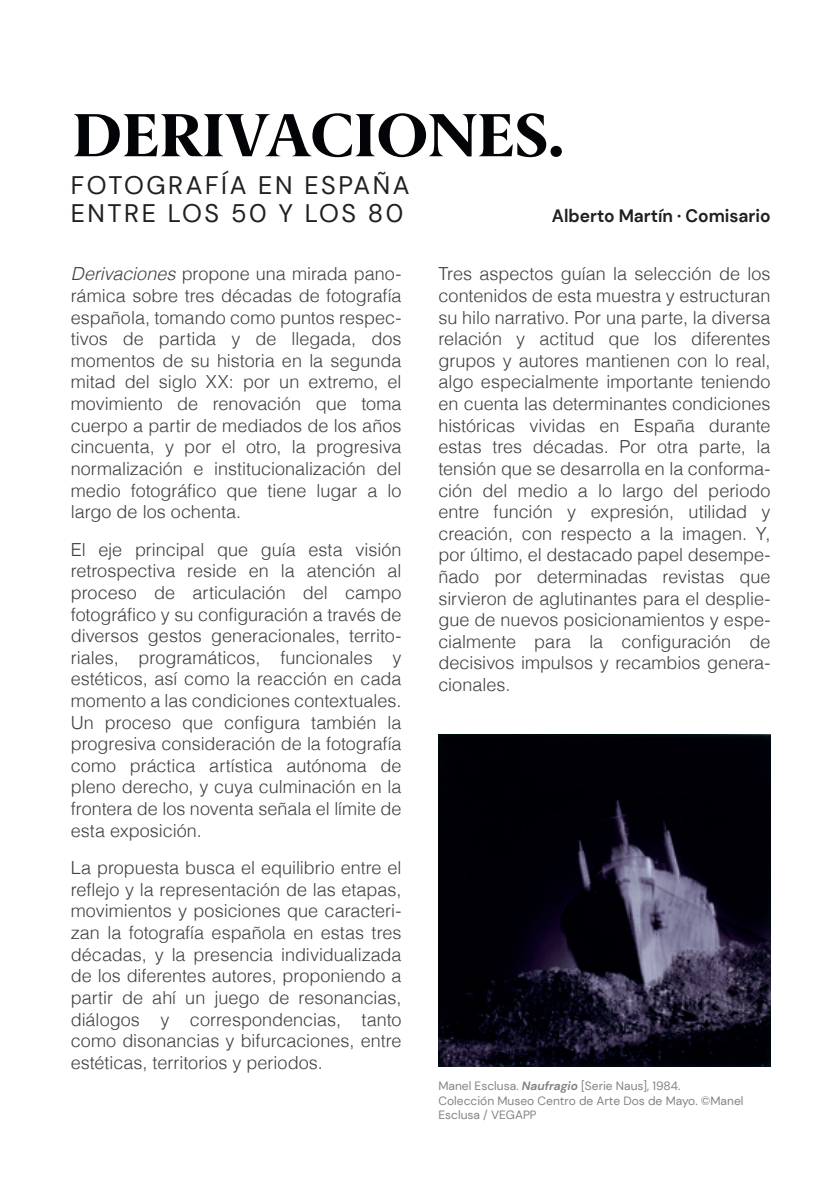
<style>
.page{position:relative;width:840px;height:1191px;background:#fff}
.page>*{position:absolute;margin:0;border:0;box-sizing:border-box;transform-origin:0 0}
.t1{font:800 61px "Berlingske Serif";color:#020407}
.t2{font:25.4px/28px "DM Sans";letter-spacing:.1em;color:#231f20}
.t3{font:300 18px/21.6px "Helvetica";color:#3f3f40;text-align:justify}
.t4{font:700 18px "DM Sans";color:#231f20;scale:.96 1}
.t5{font:12px/14.4px "DM Sans";color:#818386}
.s1{font-style:italic}
.s2{font-weight:700;font-style:italic}
</style>
<div class="page">
<img style="left:438px;top:734px;width:332px;height:332px">
<h1 class="t1" style="left:73px;top:91px;width:492px">DERIVACIONES.</h1>
<h2 class="t2" style="left:71px;top:171px;width:340px">FOTOGRAFÍA EN ESPAÑA<br>ENTRE LOS 50 Y LOS 80</h2>
<p class="t4" style="left:551px;top:204px;width:229px">Alberto Martín · Comisario</p>
<p class="t3" style="left:71px;top:262px;width:332px"><span class="s1">Derivaciones</span> propone una mirada pano&shy;rámica sobre tres décadas de fotografía española, tomando como puntos respec&shy;tivos de partida y de llegada, dos momentos de su historia en la segunda mitad del siglo XX: por un extremo, el movimiento de renovación que toma cuerpo a partir de mediados de los años cincuenta, y por el otro, la progresiva normalización e institucionalización del medio fotográfico que tiene lugar a lo largo de los ochenta.</p>
<p class="t3" style="left:71px;top:537px;width:332px">El eje principal que guía esta visión retrospectiva reside en la atención al proceso de articulación del campo fotográfico y su configuración a través de diversos gestos generacionales, territo&shy;riales, programáticos, funcionales y estéticos, así como la reacción en cada momento a las condiciones contextuales.<br>Un proceso que configura también la progresiva consideración de la fotografía como práctica artística autónoma de pleno derecho, y cuya culminación en la frontera de los noventa señala el límite de esta exposición.</p>
<p class="t3" style="left:71px;top:855px;width:332px">La propuesta busca el equilibrio entre el reflejo y la representación de las etapas, movimientos y posiciones que caracteri&shy;zan la fotografía española en estas tres décadas, y la presencia individualizada de los diferentes autores, proponiendo a partir de ahí un juego de resonancias, diálogos y correspondencias, tanto como disonancias y bifurcaciones, entre estéticas, territorios y periodos.</p>
<p class="t3" style="left:438px;top:262px;width:333px">Tres aspectos guían la selección de los contenidos de esta muestra y estructuran su hilo narrativo. Por una parte, la diversa relación y actitud que los diferentes grupos y autores mantienen con lo real, algo especialmente importante teniendo en cuenta las determinantes condiciones históricas vividas en España durante estas tres décadas. Por otra parte, la tensión que se desarrolla en la conforma&shy;ción del medio a lo largo del periodo entre función y expresión, utilidad y creación, con respecto a la imagen. Y, por último, el destacado papel desempe&shy;ñado por determinadas revistas que sirvieron de aglutinantes para el desplie&shy;gue de nuevos posicionamientos y espe&shy;cialmente para la configuración de decisivos impulsos y recambios genera&shy;cionales.</p>
<p class="t5" style="left:438px;top:1078px;width:306px">Manel Esclusa. <span class="s2">Naufragio</span> [Serie Naus], 1984.<br>Colección Museo Centro de Arte Dos de Mayo. ©Manel<br>Esclusa / VEGAPP</p>
</div>
